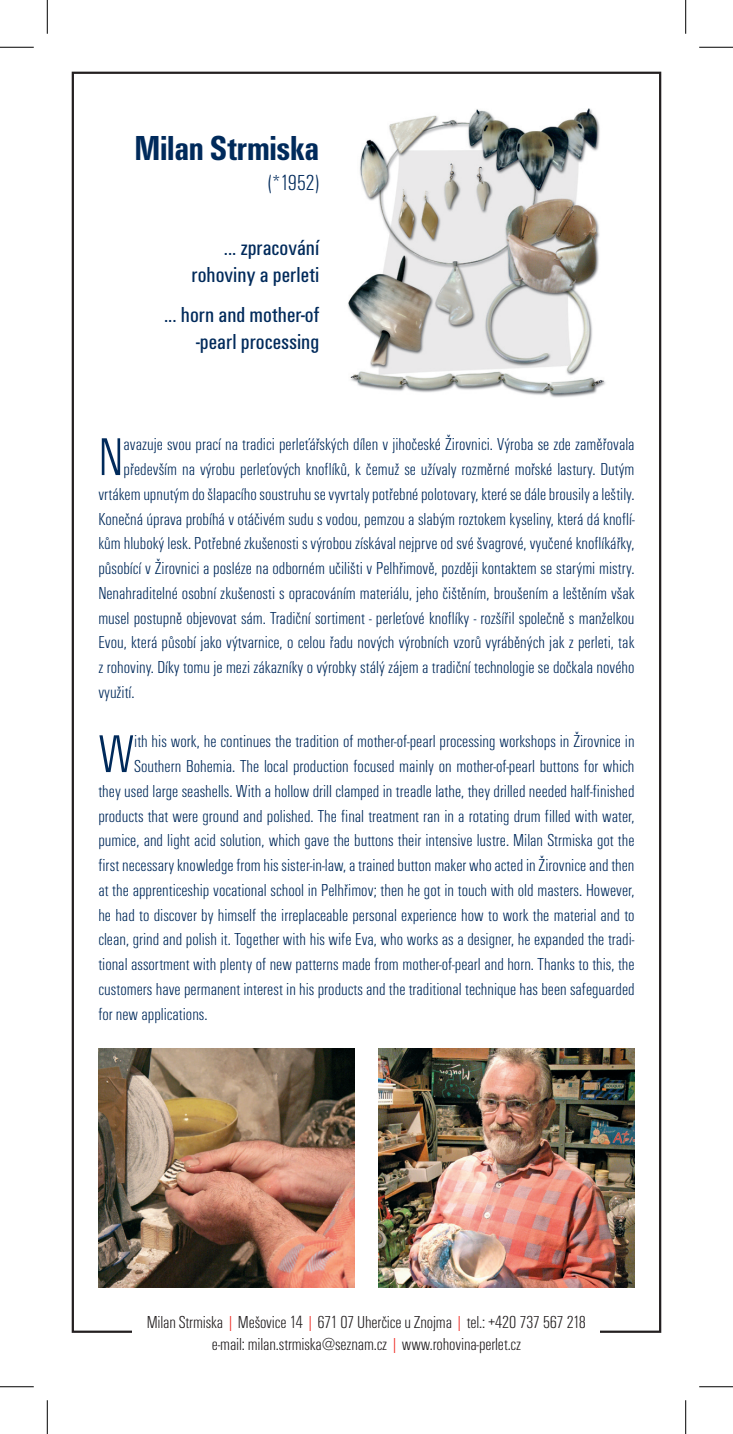
<style>
.page{position:relative;width:733px;height:1434px;background:#fff}
.page>*{position:absolute;margin:0;border:0;box-sizing:border-box;transform-origin:0 0}
.t1{font:55.12px "Unitus DEE Ligh Cond";color:#002a5b}
.t2{font:700 condensed 36px "Unitus TEE";letter-spacing:-.01em;color:#002a5b}
.t3{font:condensed 22.5px/27px "Unitus TEE";color:#002a5b;text-align:right}
.t4{font:22.5px "Unitus DEE Ligh Cond";color:#002a5b}
.t5{font:18px "Unitus DEE Ligh Cond";color:#002a5b}
.t6{font:18px/21.6px "Unitus DEE Ligh Cond";letter-spacing:-.01em;color:#231f20;text-align:center}
.s1{color:#ee2a23}
</style>
<div class="page">
<img style="left:98px;top:1048px;width:256px;height:239px">
<img style="left:378px;top:1048px;width:256px;height:239px">
<img style="left:348px;top:108px;width:258px;height:290px">
<hr style="left:0;top:47px;width:34px;height:1px;background:#000">
<hr style="left:699px;top:47px;width:33px;height:1px;background:#000">
<hr style="left:0;top:1386px;width:34px;height:1px;background:#000">
<hr style="left:699px;top:1386px;width:33px;height:1px;background:#000">
<hr style="left:47px;top:0;width:1px;height:34px;background:#000">
<hr style="left:47px;top:1400px;width:1px;height:34px;background:#000">
<hr style="left:685px;top:0;width:1px;height:34px;background:#000">
<hr style="left:685px;top:1400px;width:1px;height:34px;background:#000">
<h2 class="t2" style="left:135px;top:128px;width:186px">Milan Strmiska</h2>
<p class="t4" style="left:268px;top:170px;width:53px">(*1952)</p>
<p class="t3" style="left:191px;top:234px;width:129px">... zpracování rohoviny a perleti</p>
<p class="t3" style="left:164px;top:301px;width:157px">... horn and mother-of -pearl processing</p>
<h1 class="t1" style="left:98px;top:427px;width:27px">N</h1>
<p class="t5" style="left:123px;top:435px;width:512px">avazuje svou prací na tradici perleťářských dílen v jihočeské Žirovnici. Výroba se zde zaměřovala</p>
<p class="t5" style="left:123px;top:459px;width:512px">především na výrobu perleťových knoflíků, k čemuž se užívaly rozměrné mořské lastury. Dutým</p>
<p class="t5" style="left:98px;top:484px;width:537px">vrtákem upnutým do šlapacího soustruhu se vyvrtaly potřebné polotovary, které se dále brousily a leštily.</p>
<p class="t5" style="left:98px;top:509px;width:537px">Konečná úprava probíhá v otáčivém sudu s vodou, pemzou a slabým roztokem kyseliny, která dá knoflí-</p>
<p class="t5" style="left:98px;top:534px;width:537px">kům hluboký lesk. Potřebné zkušenosti s výrobou získával nejprve od své švagrové, vyučené knoflíkářky,</p>
<p class="t5" style="left:98px;top:558px;width:537px">působící v Žirovnici a posléze na odborném učilišti v Pelhřimově, později kontaktem se starými mistry.</p>
<p class="t5" style="left:98px;top:583px;width:537px">Nenahraditelné osobní zkušenosti s opracováním materiálu, jeho čištěním, broušením a leštěním však</p>
<p class="t5" style="left:98px;top:608px;width:537px">musel postupně objevovat sám. Tradiční sortiment - perleťové knoflíky - rozšířil společně s manželkou</p>
<p class="t5" style="left:98px;top:633px;width:537px">Evou, která působí jako výtvarnice, o celou řadu nových výrobních vzorů vyráběných jak z perleti, tak</p>
<p class="t5" style="left:98px;top:657px;width:537px">z rohoviny. Díky tomu je mezi zákazníky o výrobky stálý zájem a tradiční technologie se dočkala nového</p>
<p class="t5" style="left:98px;top:682px;width:38px">využití.</p>
<h1 class="t1" style="left:98px;top:724px;width:37px">W</h1>
<p class="t5" style="left:134px;top:732px;width:501px">ith his work, he continues the tradition of mother-of-pearl processing workshops in Žirovnice in</p>
<p class="t5" style="left:134px;top:756px;width:501px">Southern Bohemia. The local production focused mainly on mother-of-pearl buttons for which</p>
<p class="t5" style="left:98px;top:781px;width:537px">they used large seashells. With a hollow drill clamped in treadle lathe, they drilled needed half-finished</p>
<p class="t5" style="left:98px;top:806px;width:537px">products that were ground and polished. The final treatment ran in a rotating drum filled with water,</p>
<p class="t5" style="left:98px;top:831px;width:537px">pumice, and light acid solution, which gave the buttons their intensive lustre. Milan Strmiska got the</p>
<p class="t5" style="left:98px;top:855px;width:537px">first necessary knowledge from his sister-in-law, a trained button maker who acted in Žirovnice and then</p>
<p class="t5" style="left:98px;top:880px;width:537px">at the apprenticeship vocational school in Pelhřimov; then he got in touch with old masters. However,</p>
<p class="t5" style="left:98px;top:905px;width:537px">he had to discover by himself the irreplaceable personal experience how to work the material and to</p>
<p class="t5" style="left:98px;top:930px;width:537px">clean, grind and polish it. Together with his wife Eva, who works as a designer, he expanded the tradi-</p>
<p class="t5" style="left:98px;top:954px;width:537px">tional assortment with plenty of new patterns made from mother-of-pearl and horn. Thanks to this, the</p>
<p class="t5" style="left:98px;top:979px;width:537px">customers have permanent interest in his products and the traditional technique has been safeguarded</p>
<p class="t5" style="left:98px;top:1004px;width:111px">for new applications.</p>
<p class="t6" style="left:147px;top:1311px;width:440px">Milan Strmiska <span class="s1">|</span> Mešovice 14 <span class="s1">|</span> 671 07 Uherčice u Znojma <span class="s1">|</span> tel.: +420 737 567 218 e-mail: milan.strmiska@seznam.cz <span class="s1">|</span> www.rohovina-perlet.cz</p>
</div>
